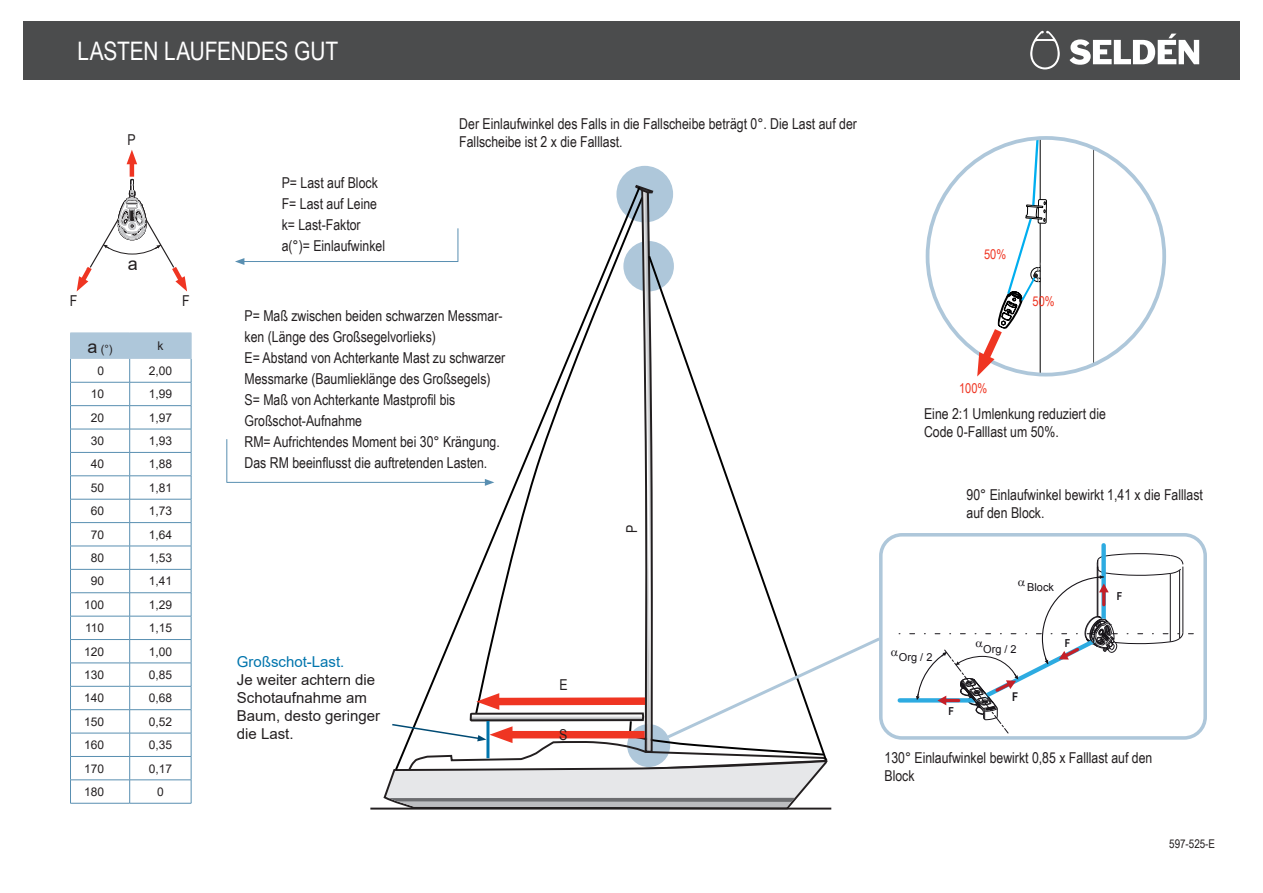
<style>
.page{position:relative;width:1263px;height:893px;background:#fff}
.page>*{position:absolute;margin:0;border:0;box-sizing:border-box;transform-origin:0 0}
.t1{font:25.5px "Arial Narrow";letter-spacing:-.01em;color:#fff}
.t2{font:18px "Arial";color:#231f20}
.t3{font:15px/21px "Arial Narrow";color:#231f20}
.t4{font:15px/18px "Arial";color:#231f20}
.t5{font:15px "Arial";color:#0075ad}
.t6{font:13.5px "Arial Narrow";color:#ef3522}
.t7{font:12px "Arial";color:#231f20}
.t8{font:12px "Arial Narrow";color:#231f20}
.t9{font:700 12px "Arial Narrow";color:#171419}
.t10{font:11.25px "Arial";color:#231f20}
.t11{font:10.95px "Arial";color:#171419}
.t12{font:700 10.95px "Arial Narrow";color:#171419}
.s1{font-size:18px}
</style>
<div class="page">
<div style="left:616px;top:166px;width:57px;height:56px;background:#aec7da;border-radius:50%"></div>
<hr style="left:370px;top:808px;width:461px;height:2px;background:#231f20">
<div style="left:23px;top:21px;width:1216px;height:59px;background:#4b4c4d"></div>
<svg style="left:1069px;top:34px;width:130px;height:31px"></svg>
<svg style="left:1030px;top:31px;width:30px;height:38px"></svg>
<svg style="left:973px;top:138px;width:121px;height:239px"></svg>
<hr style="left:70px;top:803px;width:60px;height:1px;background:#598fb1">
<hr style="left:130px;top:803px;width:61px;height:1px;background:#598fb1">
<svg style="left:70px;top:333px;width:122px;height:470px"></svg>
<div style="left:1101px;top:545px;width:5px;height:75px;background:#2dabe1"></div>
<div style="left:879px;top:533px;width:328px;height:207px;border:4px solid #aec7da;border-radius:21px"></div>
<svg style="left:76px;top:179px;width:111px;height:113px"></svg>
<hr style="left:130px;top:159px;width:4px;height:18px;background:#ef3522">
<svg style="left:127px;top:150px;width:10px;height:14px"></svg>
<hr style="left:242px;top:261px;width:216px;height:1px;background:#598fb1">
<svg style="left:235px;top:258px;width:9px;height:7px"></svg>
<hr style="left:227px;top:482px;width:260px;height:1px;background:#598fb1">
<hr style="left:226px;top:439px;width:1px;height:43px;background:#598fb1">
<svg style="left:382px;top:183px;width:501px;height:627px"></svg>
<svg style="left:891px;top:553px;width:302px;height:181px"></svg>
<h1 class="t1" style="left:78px;top:32px;width:262px">LASTEN LAUFENDES GUT</h1>
<p class="t3" style="left:128px;top:129px;width:10px">P</p>
<p class="t2" style="left:128px;top:251px;width:12px">a</p>
<p class="t3" style="left:70px;top:290px;width:9px">F</p>
<p class="t3" style="left:182px;top:290px;width:9px">F</p>
<p class="t3" style="left:282px;top:172px;width:105px">P= Last auf Block<br>F= Last auf Leine k= Last-Faktor a(°)= Einlaufwinkel</p>
<p class="t3" style="left:459px;top:114px;width:399px;line-height:18px">Der Einlaufwinkel des Falls in die Fallscheibe beträgt 0°. Die Last auf der<br>Fallscheibe ist 2 x die Falllast.</p>
<p class="t10" style="left:88px;top:341px;width:26px"><span class="s1">a</span> (°)</p>
<p class="t7" style="left:157px;top:338px;width:7px">k</p>
<p class="t7" style="left:97px;top:362px;width:8px">0</p>
<p class="t7" style="left:149px;top:362px;width:25px">2,00</p>
<p class="t7" style="left:91px;top:386px;width:15px">10</p>
<p class="t7" style="left:149px;top:386px;width:25px">1,99</p>
<p class="t7" style="left:91px;top:409px;width:15px">20</p>
<p class="t7" style="left:149px;top:409px;width:25px">1,97</p>
<p class="t7" style="left:91px;top:433px;width:15px">30</p>
<p class="t7" style="left:149px;top:433px;width:25px">1,93</p>
<p class="t7" style="left:91px;top:456px;width:15px">40</p>
<p class="t7" style="left:149px;top:456px;width:25px">1,88</p>
<p class="t7" style="left:91px;top:479px;width:15px">50</p>
<p class="t7" style="left:149px;top:479px;width:25px">1,81</p>
<p class="t7" style="left:91px;top:503px;width:15px">60</p>
<p class="t7" style="left:149px;top:503px;width:25px">1,73</p>
<p class="t7" style="left:91px;top:526px;width:15px">70</p>
<p class="t7" style="left:149px;top:526px;width:25px">1,64</p>
<p class="t7" style="left:91px;top:550px;width:15px">80</p>
<p class="t7" style="left:149px;top:550px;width:25px">1,53</p>
<p class="t7" style="left:91px;top:573px;width:15px">90</p>
<p class="t7" style="left:149px;top:573px;width:25px">1,41</p>
<p class="t7" style="left:84px;top:596px;width:22px">100</p>
<p class="t7" style="left:149px;top:596px;width:25px">1,29</p>
<p class="t7" style="left:85px;top:620px;width:21px">110</p>
<p class="t7" style="left:149px;top:620px;width:25px">1,15</p>
<p class="t7" style="left:84px;top:643px;width:22px">120</p>
<p class="t7" style="left:149px;top:643px;width:25px">1,00</p>
<p class="t7" style="left:84px;top:666px;width:22px">130</p>
<p class="t7" style="left:149px;top:666px;width:25px">0,85</p>
<p class="t7" style="left:84px;top:690px;width:22px">140</p>
<p class="t7" style="left:149px;top:690px;width:25px">0,68</p>
<p class="t7" style="left:84px;top:713px;width:22px">150</p>
<p class="t7" style="left:149px;top:713px;width:25px">0,52</p>
<p class="t7" style="left:84px;top:737px;width:22px">160</p>
<p class="t7" style="left:149px;top:737px;width:25px">0,35</p>
<p class="t7" style="left:84px;top:760px;width:22px">170</p>
<p class="t7" style="left:149px;top:760px;width:25px">0,17</p>
<p class="t7" style="left:84px;top:783px;width:22px">180</p>
<p class="t7" style="left:157px;top:783px;width:8px">0</p>
<p class="t3" style="left:244px;top:305px;width:262px">P= Maß zwischen beiden schwarzen Messmar&shy;ken (Länge des Großsegelvorlieks)<br>E= Abstand von Achterkante Mast zu schwarzer Messmarke (Baumlieklänge des Großsegels)<br>S= Maß von Achterkante Mastprofil bis Großschot-Aufnahme<br>RM= Aufrichtendes Moment bei 30° Krängung.<br>Das RM beeinflusst die auftretenden Lasten.</p>
<p class="t5" style="left:237px;top:651px;width:109px">Großschot-Last.</p>
<p class="t4" style="left:237px;top:670px;width:145px">Je weiter achtern die<br>Schotaufnahme am<br>Baum, desto geringer die Last.</p>
<p class="t3" style="left:559px;top:673px;width:10px">E</p>
<p class="t3" style="left:559px;top:724px;width:10px">S</p>
<p class="t3" style="left:621px;top:533px;width:10px;rotate:-90deg">P</p>
<p class="t6" style="left:984px;top:244px;width:24px">50%</p>
<p class="t6" style="left:1032px;top:291px;width:24px">50%</p>
<p class="t6" style="left:959px;top:378px;width:30px">100%</p>
<p class="t3" style="left:924px;top:404px;width:183px;line-height:18px">Eine 2:1 Umlenkung reduziert die<br>Code 0-Falllast um 50%.</p>
<p class="t3" style="left:966px;top:485px;width:238px;line-height:18px">90° Einlaufwinkel bewirkt 1,41 x die Falllast auf den Block.</p>
<p class="t11" style="left:899px;top:650px;width:35px">Org / 2</p>
<p class="t12" style="left:948px;top:703px;width:7px">F</p>
<p class="t11" style="left:1027px;top:580px;width:28px">Block</p>
<p class="t11" style="left:983px;top:641px;width:35px">Org / 2</p>
<p class="t9" style="left:1012px;top:688px;width:8px">F</p>
<p class="t12" style="left:1065px;top:635px;width:7px">F</p>
<p class="t12" style="left:1117px;top:588px;width:7px">F</p>
<p class="t3" style="left:884px;top:748px;width:269px;line-height:18px">130° Einlaufwinkel bewirkt 0,85 x Falllast auf den<br>Block</p>
<p class="t8" style="left:1169px;top:835px;width:47px">597-525-E</p>
</div>
